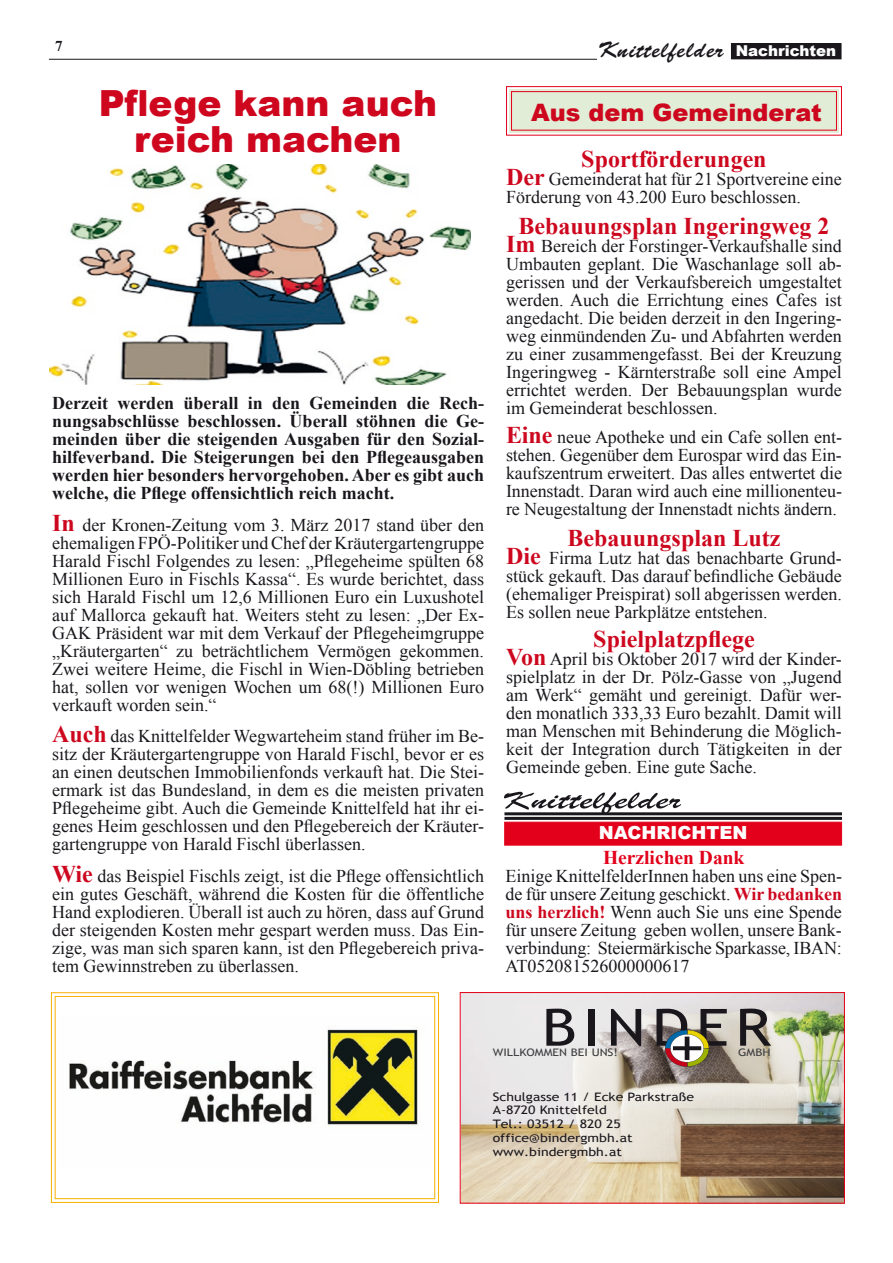
<style>
.page{position:relative;width:893px;height:1263px;background:#fff}
.page>*{position:absolute;margin:0;border:0;box-sizing:border-box;transform-origin:0 0}
.t1{font:51.3px "Trebuchet MS";letter-spacing:.105em;color:#1a171c;scale:1.2 1}
.t2{font:900 36px "Arial";color:#ce061e}
.t3{font:700 24px "Times New Roman";color:#cd071e}
.t4{font:900 24px "Arial";color:#cd071e}
.t5{font:22.5px "Brush Script";letter-spacing:.05em;color:#1a171c}
.t6{font:700 19.5px "Times New Roman";color:#e2001a}
.t7{font:18px/18px "Times New Roman";color:#1a171c;text-align:justify}
.t8{font:700 18px/18px "Times New Roman";color:#1a171c;text-align:justify}
.t9{font:900 18px "Arial";color:#fff}
.t10{font:900 15px "Arial";color:#fff}
.t11{font:700 15px "Times New Roman";color:#1a171c}
.t12{font:11.7px/14.1px "Trebuchet MS";color:#1a171c;scale:1.2 1}
.t13{font:10.35px "Trebuchet MS";color:#3e3e40;scale:1.2 1}
.s1{font-weight:700;font-size:24px;color:#cd071e}
.s2{font-weight:700;color:#cd071e}
</style>
<div class="page">
<div style="left:731px;top:44px;width:110px;height:15px;background:#1a171c"></div>
<div style="left:731px;top:43px;width:110px;height:16px;border:1px solid #1a171c"></div>
<hr style="left:49px;top:59px;width:548px;height:1px;background:#1a171c">
<img style="left:462px;top:994px;width:381px;height:207px">
<svg style="left:665px;top:1030px;width:44px;height:37px"></svg>
<div style="left:460px;top:992px;width:385px;height:211px;border:1px solid #e2001a"></div>
<svg style="left:51px;top:992px;width:388px;height:211px"></svg>
<div style="left:55px;top:996px;width:380px;height:203px;border:1px solid #f8b000"></div>
<svg style="left:506px;top:86px;width:336px;height:50px;background:#e4e2d1"></svg>
<div style="left:511px;top:91px;width:326px;height:40px;border:1px solid #e2001a"></div>
<img style="left:50px;top:164px;width:421px;height:220px">
<div style="left:504px;top:822px;width:338px;height:23px;background:#e2001a;border:1px solid #e2001a"></div>
<hr style="left:504px;top:817px;width:338px;height:3px;background:#1a171c">
<img style="left:504px;top:791px;width:177px;height:26px">
<hr style="left:504px;top:812px;width:338px;height:3px;background:#1a171c">
<p class="t11" style="left:55px;top:35px;width:9px">7</p>
<p class="t5" style="left:598px;top:37px;width:127px">Knittelfelder</p>
<p class="t10" style="left:736px;top:40px;width:102px">Nachrichten</p>
<h2 class="t2" style="left:99px;top:77px;width:340px">Pflege kann auch</h2>
<h2 class="t2" style="left:134px;top:113px;width:269px">reich machen</h2>
<p class="t8" style="left:52px;top:394px;width:434px">Derzeit werden überall in den Gemeinden die Rech&shy;nungsabschlüsse beschlossen. Überall stöhnen die Ge&shy;meinden über die steigenden Ausgaben für den Sozial&shy;hilfeverband. Die Steigerungen bei den Pflegeausgaben werden hier besonders hervorgehoben. Aber es gibt auch welche, die Pflege offensichtlich reich macht.</p>
<p class="t7" style="left:52px;top:515px;width:434px"><span class="s1">In</span> der Kronen-Zeitung vom 3. März 2017 stand über den ehemaligen FPÖ-Politiker und Chef der Kräutergartengruppe Harald Fischl Folgendes zu lesen: „Pflegeheime spülten 68<br>Millionen Euro in Fischls Kassa“. Es wurde berichtet, dass sich Harald Fischl um 12,6 Millionen Euro ein Luxushotel auf Mallorca gekauft hat. Weiters steht zu lesen: „Der Ex-GAK Präsident war mit dem Verkauf der Pflegeheimgruppe „Kräutergarten“ zu beträchtlichem Vermögen gekommen.<br>Zwei weitere Heime, die Fischl in Wien-Döbling betrieben hat, sollen vor wenigen Wochen um 68(!) Millionen Euro verkauft worden sein.“</p>
<p class="t7" style="left:52px;top:727px;width:434px"><span class="s1">Auch</span> das Knittelfelder Wegwarteheim stand früher im Be&shy;sitz der Kräutergartengruppe von Harald Fischl, bevor er es an einen deutschen Immobilienfonds verkauft hat. Die Stei&shy;ermark ist das Bundesland, in dem es die meisten privaten Pflegeheime gibt. Auch die Gemeinde Knittelfeld hat ihr ei&shy;genes Heim geschlossen und den Pflegebereich der Kräuter&shy;gartengruppe von Harald Fischl überlassen.</p>
<p class="t7" style="left:52px;top:866px;width:434px"><span class="s1">Wie</span> das Beispiel Fischls zeigt, ist die Pflege offensichtlich ein gutes Geschäft, während die Kosten für die öffentliche Hand explodieren. Überall ist auch zu hören, dass auf Grund der steigenden Kosten mehr gespart werden muss. Das Ein&shy;zige, was man sich sparen kann, ist den Pflegebereich priva&shy;tem Gewinnstreben zu überlassen.</p>
<h3 class="t4" style="left:531px;top:95px;width:292px">Aus dem Gemeinderat</h3>
<h3 class="t3" style="left:581px;top:142px;width:187px">Sportförderungen</h3>
<p class="t7" style="left:506px;top:170px;width:337px"><span class="s1">Der</span> Gemeinderat hat für 21 Sportvereine eine<br>Förderung von 43.200 Euro beschlossen.</p>
<h3 class="t3" style="left:519px;top:210px;width:312px">Bebauungsplan Ingeringweg 2</h3>
<p class="t7" style="left:506px;top:237px;width:337px"><span class="s1">Im</span> Bereich der Forstinger-Verkaufshalle sind Umbauten geplant. Die Waschanlage soll ab&shy;gerissen und der Verkaufsbereich umgestaltet werden. Auch die Errichtung eines Cafes ist angedacht. Die beiden derzeit in den Ingering&shy;weg einmündenden Zu- und Abfahrten werden zu einer zusammengefasst. Bei der Kreuzung Ingeringweg - Kärnterstraße soll eine Ampel errichtet werden. Der Bebauungsplan wurde im Gemeinderat beschlossen.</p>
<p class="t7" style="left:506px;top:428px;width:337px"><span class="s1">Eine</span> neue Apotheke und ein Cafe sollen ent&shy;stehen. Gegenüber dem Eurospar wird das Ein&shy;kaufszentrum erweitert. Das alles entwertet die Innenstadt. Daran wird auch eine millionenteu&shy;re Neugestaltung der Innenstadt nichts ändern.</p>
<h3 class="t3" style="left:568px;top:522px;width:214px">Bebauungsplan Lutz</h3>
<p class="t7" style="left:506px;top:549px;width:337px"><span class="s1">Die</span> Firma Lutz hat das benachbarte Grund&shy;stück gekauft. Das darauf befindliche Gebäude (ehemaliger Preispirat) soll abgerissen werden.<br>Es sollen neue Parkplätze entstehen.</p>
<h3 class="t3" style="left:593px;top:622px;width:163px">Spielplatzpflege</h3>
<p class="t7" style="left:506px;top:650px;width:337px"><span class="s1">Von</span> April bis Oktober 2017 wird der Kinder&shy;spielplatz in der Dr. Pölz-Gasse von „Jugend am Werk“ gemäht und gereinigt. Dafür wer&shy;den monatlich 333,33 Euro bezahlt. Damit will man Menschen mit Behinderung die Möglich&shy;keit der Integration durch Tätigkeiten in der Gemeinde geben. Eine gute Sache.</p>
<p class="t9" style="left:599px;top:820px;width:150px">NACHRICHTEN</p>
<p class="t6" style="left:603px;top:844px;width:143px">Herzlichen Dank</p>
<p class="t7" style="left:506px;top:867px;width:338px">Einige KnittelfelderInnen haben uns eine Spen&shy;de für unsere Zeitung geschickt. <span class="s2">Wir bedanken uns herzlich!</span> Wenn auch Sie uns eine Spende für unsere Zeitung geben wollen, unsere Bank&shy;verbindung: Steiermärkische Sparkasse, IBAN:<br>AT052081526000000617</p>
<h1 class="t1" style="left:542px;top:997px;width:192px">BINDER</h1>
<p class="t13" style="left:738px;top:1047px;width:28px">GMBH</p>
<p class="t12" style="left:493px;top:1091px;width:169px;line-height:12.8px">Schulgasse 11 / Ecke Parkstraße<br>A-8720 Knittelfeld</p>
<p class="t12" style="left:493px;top:1117px;width:118px">Tel.: 03512 / 820 25 office@bindergmbh.at www.bindergmbh.at</p>
<p class="t13" style="left:493px;top:1047px;width:106px">WILLKOMMEN BEI UNS!</p>
</div>
